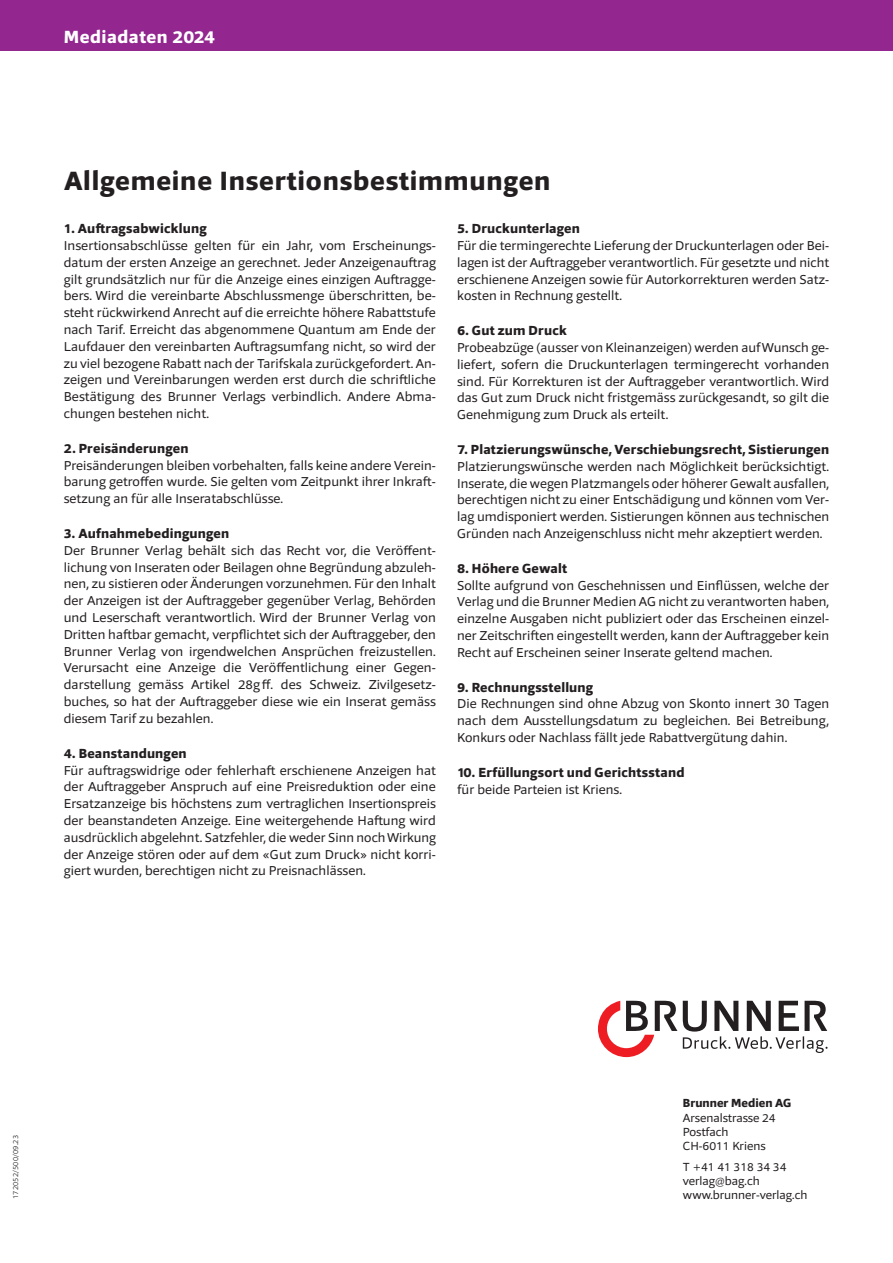
<style>
.page{position:relative;width:893px;height:1263px;background:#fff}
.page>*{position:absolute;margin:0;border:0;box-sizing:border-box;transform-origin:0 0}
.t1{font:800 27px "Foro Sans";letter-spacing:.03em;color:#231f20}
.t2{font:800 18px "Foro Sans";letter-spacing:.03em;color:#fff}
.t3{font:800 13.5px "Foro Sans";letter-spacing:.015em;color:#231f20}
.t4{font:13.2px/16.8px "Foro Sans";letter-spacing:.005em;color:#231f20;text-align:justify}
.t5{font:12px/14.2px "Foro Sans";color:#231f20}
.t6{font:800 12px "Foro Sans";color:#231f20}
.t7{font:300 7.5px "Foro Sans";letter-spacing:.03em;color:#231f20}
</style>
<div class="page">
<div style="left:0;top:0;width:893px;height:51px;background:#93268f"></div>
<svg style="left:598px;top:1001px;width:79px;height:56px"></svg>
<svg style="left:683px;top:1001px;width:144px;height:52px"></svg>
<h2 class="t2" style="left:64px;top:25px;width:153px">Mediadaten 2024</h2>
<h1 class="t1" style="left:64px;top:163px;width:488px">Allgemeine Insertionsbestimmungen</h1>
<p class="t3" style="left:64px;top:220px;width:144px">1. Auftragsabwicklung</p>
<p class="t4" style="left:64px;top:237px;width:374px">Insertionsabschlüsse gelten für ein Jahr, vom Erscheinungs&shy;datum der ersten Anzeige an gerechnet. Jeder Anzeigenauftrag gilt grundsätzlich nur für die Anzeige eines einzigen Auftragge&shy;bers. Wird die vereinbarte Abschlussmenge überschritten, be&shy;steht rückwirkend Anrecht auf die erreichte höhere Rabattstufe nach Tarif. Erreicht das abgenommene Quantum am Ende der Laufdauer den vereinbarten Auftragsumfang nicht, so wird der zu viel bezogene Rabatt nach der Tarifskala zurückgefordert. An&shy;zeigen und Vereinbarungen werden erst durch die schriftliche Bestätigung des Brunner Verlags verbindlich. Andere Abma&shy;chungen bestehen nicht.</p>
<p class="t3" style="left:64px;top:439px;width:126px">2. Preisänderungen</p>
<p class="t4" style="left:64px;top:457px;width:374px">Preisänderungen bleiben vorbehalten, falls keine andere Verein&shy;barung getroffen wurde. Sie gelten vom Zeitpunkt ihrer Inkraft&shy;setzung an für alle Inseratabschlüsse.</p>
<p class="t3" style="left:64px;top:525px;width:167px">3. Aufnahmebedingungen</p>
<p class="t4" style="left:64px;top:542px;width:374px">Der Brunner Verlag behält sich das Recht vor, die Veröffent&shy;lichung von Inseraten oder Beilagen ohne Begründung abzuleh&shy;nen, zu sistieren oder Änderungen vorzunehmen. Für den Inhalt der Anzeigen ist der Auftraggeber gegenüber Verlag, Behörden und Leserschaft verantwortlich. Wird der Brunner Verlag von Dritten haftbar gemacht, verpflichtet sich der Auftraggeber, den Brunner Verlag von irgendwelchen Ansprüchen freizustellen.<br>Verursacht eine Anzeige die Veröffentlichung einer Gegen&shy;darstellung gemäss Artikel 28gff. des Schweiz. Zivilgesetz&shy;buches, so hat der Auftraggeber diese wie ein Inserat gemäss diesem Tarif zu bezahlen.</p>
<p class="t3" style="left:64px;top:744px;width:124px">4. Beanstandungen</p>
<p class="t4" style="left:64px;top:761px;width:374px">Für auftragswidrige oder fehlerhaft erschienene Anzeigen hat der Auftraggeber Anspruch auf eine Preisreduktion oder eine Ersatzanzeige bis höchstens zum vertraglichen Insertionspreis der beanstandeten Anzeige. Eine weitergehende Haftung wird ausdrücklich abgelehnt. Satzfehler, die weder Sinn noch Wirkung der Anzeige stören oder auf dem «Gut zum Druck» nicht korri&shy;giert wurden, berechtigen nicht zu Preisnachlässen.</p>
<p class="t3" style="left:457px;top:220px;width:124px">5. Druckunterlagen</p>
<p class="t4" style="left:457px;top:237px;width:374px">Für die termingerechte Lieferung der Druckunterlagen oder Bei&shy;lagen ist der Auftraggeber verantwortlich. Für gesetzte und nicht erschienene Anzeigen sowie für Autorkorrekturen werden Satz&shy;kosten in Rechnung gestellt.</p>
<p class="t3" style="left:457px;top:322px;width:111px">6. Gut zum Druck</p>
<p class="t4" style="left:457px;top:339px;width:374px">Probeabzüge (ausser von Kleinanzeigen) werden auf Wunsch ge&shy;liefert, sofern die Druckunterlagen termingerecht vorhanden sind. Für Korrekturen ist der Auftraggeber verantwortlich. Wird das Gut zum Druck nicht fristgemäss zurückgesandt, so gilt die Genehmigung zum Druck als erteilt.</p>
<p class="t3" style="left:457px;top:441px;width:374px">7. Platzierungswünsche, Verschiebungsrecht, Sistierungen</p>
<p class="t4" style="left:457px;top:458px;width:374px">Platzierungswünsche werden nach Möglichkeit berücksichtigt.<br>Inserate, die wegen Platzmangels oder höherer Gewalt ausfallen, berechtigen nicht zu einer Entschädigung und können vom Ver&shy;lag umdisponiert werden. Sistierungen können aus technischen Gründen nach Anzeigenschluss nicht mehr akzeptiert werden.</p>
<p class="t3" style="left:457px;top:559px;width:111px">8. Höhere Gewalt</p>
<p class="t4" style="left:457px;top:577px;width:374px">Sollte aufgrund von Geschehnissen und Einflüssen, welche der Verlag und die Brunner Medien AG nicht zu verantworten haben, einzelne Ausgaben nicht publiziert oder das Erscheinen einzel&shy;ner Zeitschriften eingestellt werden, kann der Auftraggeber kein Recht auf Erscheinen seiner Inserate geltend machen.</p>
<p class="t3" style="left:457px;top:678px;width:137px">9. Rechnungsstellung</p>
<p class="t4" style="left:457px;top:695px;width:374px">Die Rechnungen sind ohne Abzug von Skonto innert 30 Tagen nach dem Ausstellungsdatum zu begleichen. Bei Betreibung, Konkurs oder Nachlass fällt jede Rabattvergütung dahin.</p>
<p class="t3" style="left:457px;top:763px;width:229px">10. Erfüllungsort und Gerichtsstand</p>
<p class="t4" style="left:457px;top:781px;width:166px">für beide Parteien ist Kriens.</p>
<p class="t7" style="left:11px;top:1199px;width:66px;rotate:-90deg">172052/500/09.23</p>
<p class="t6" style="left:683px;top:1095px;width:110px">Brunner Medien AG</p>
<p class="t5" style="left:683px;top:1110px;width:94px">Arsenalstrasse 24<br>Postfach<br>CH-6011 Kriens</p>
<p class="t5" style="left:683px;top:1159px;width:126px">T +41 41 318 34 34 verlag@bag.ch www.brunner-verlag.ch</p>
</div>
